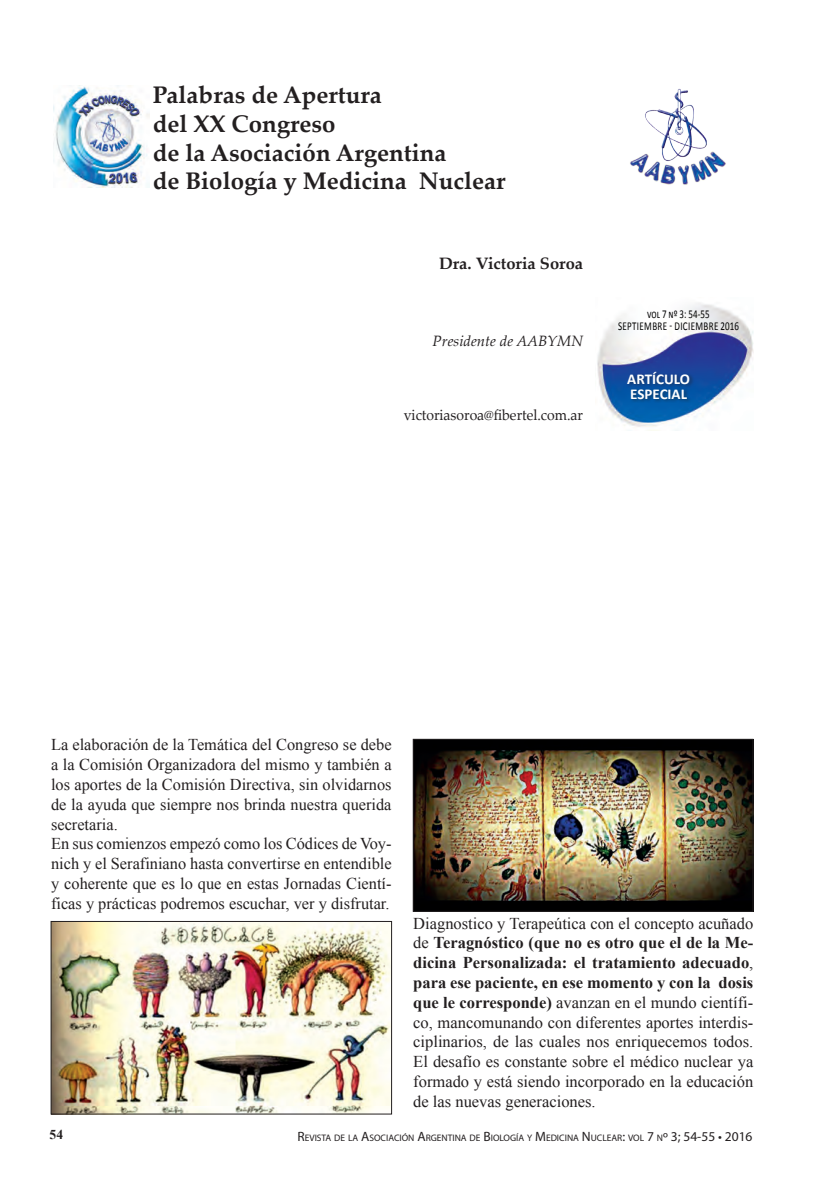
<style>
.page{position:relative;width:830px;height:1191px;background:#fff}
.page>*{position:absolute;margin:0;border:0;box-sizing:border-box;transform-origin:0 0}
.t1{font:700 24px/28.8px "Palatino Linotype";color:#231f20}
.t2{font:16.5px/19.8px "Times New Roman";color:#231f20}
.t3{font:700 16.5px "Palatino Linotype";color:#231f20}
.t4{font:15px "Palatino Linotype";color:#231f20;scale:.93 1}
.t5{font:italic 15px "Palatino Linotype";color:#231f20}
.t6{font:700 15px/15px "Calibri";color:#fff}
.t7{font:700 13.5px "Times New Roman";color:#231f20}
.t8{font:12px/12px "Calibri";letter-spacing:.04em;color:#000;text-align:center;scale:.75 1}
.t9{font:9.45px "Myriad Pro";color:#231f20}
.s1{font-weight:700}
.s2{font-size:13.5px}
</style>
<div class="page">
<img style="left:597px;top:303px;width:156px;height:128px">
<div style="left:625px;top:370px;width:69px;height:33px;background:#231f20;opacity:.44"></div>
<img style="left:630px;top:88px;width:96px;height:97px">
<img style="left:54px;top:85px;width:95px;height:102px">
<img style="left:414px;top:741px;width:337px;height:168px">
<div style="left:412px;top:739px;width:341px;height:172px;border:1px solid #231f20"></div>
<img style="left:53px;top:923px;width:337px;height:189px">
<div style="left:51px;top:921px;width:341px;height:193px;border:1px solid #231f20"></div>
<h1 class="t1" style="left:153px;top:79px;width:354px">Palabras de Apertura<br>del XX Congreso<br>de la Asociación Argentina<br>de Biología y Medicina Nuclear</h1>
<p class="t3" style="left:439px;top:251px;width:145px">Dra. Victoria Soroa</p>
<p class="t5" style="left:432px;top:330px;width:152px">Presidente de AABYMN</p>
<p class="t4" style="left:403px;top:404px;width:194px">victoriasoroa@fibertel.com.ar</p>
<p class="t8" style="left:617px;top:308px;width:163px">vol 7 nº 3: 54-55<br>SEPTIEMBRE - DICIEMBRE 2016</p>
<p class="t6" style="left:627px;top:371px;width:64px">ARTÍCULO<br>ESPECIAL</p>
<p class="t2" style="left:51px;top:734px;width:342px">La elaboración de la Temática del Congreso se debe a la Comisión Organizadora del mismo y también a los aportes de la Comisión Directiva, sin olvidarnos de la ayuda que siempre nos brinda nuestra querida secretaria.<br>En sus comienzos empezó como los Códices de Voy&shy;nich y el Serafiniano hasta convertirse en entendible y coherente que es lo que en estas Jornadas Cientí&shy;ficas y prácticas podremos escuchar, ver y disfrutar.</p>
<p class="t2" style="left:413px;top:913px;width:341px;text-align:justify">Diagnostico y Terapeútica con el concepto acuñado de <span class="s1">Teragnóstico (que no es otro que el de la Me&shy;dicina Personalizada: el tratamiento adecuado</span>, <span class="s1">para ese paciente, en ese momento y con la dosis que le corresponde)</span> avanzan en el mundo científi&shy;co, mancomunando con diferentes aportes interdis&shy;ciplinarios, de las cuales nos enriquecemos todos.<br>El desafío es constante sobre el médico nuclear ya formado y está siendo incorporado en la educación de las nuevas generaciones.</p>
<p class="t7" style="left:50px;top:1125px;width:15px">54</p>
<p class="t9" style="left:297px;top:1132px;width:456px"><span class="s2">R</span>EVISTA DE LA <span class="s2">A</span>SOCIACIÓN <span class="s2">A</span>RGENTINA DE <span class="s2">B</span>IOLOGÍA Y <span class="s2">M</span>EDICINA <span class="s2">N</span> UCLEAR<span class="s2">:</span> VOL <span class="s2">7</span> N<span class="s2">º 3; 54-55 • 2016</span></p>
</div>
